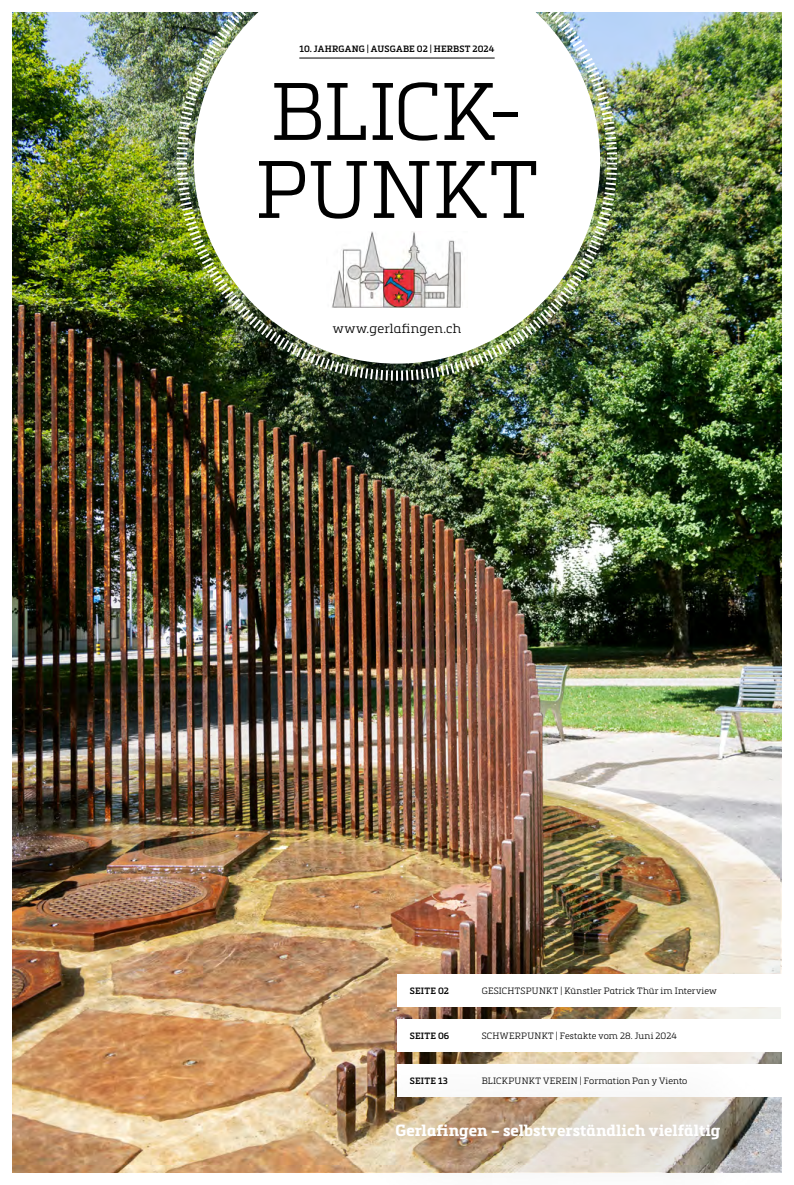
<style>
.page{position:relative;width:794px;height:1185px;background:#fff}
.page>*{position:absolute;margin:0;border:0;box-sizing:border-box;transform-origin:0 0}
.t1{font:300 80px/78px "Metronic Slab Pro";letter-spacing:.01em;color:#000}
.t2{font:700 16px "Metronic Slab Pro";letter-spacing:.005em;color:#fff}
.t3{font:300 13px "Metronic Slab Pro";letter-spacing:.02em;color:#000}
.t4{font:300 9px "Metronic Slab Pro";letter-spacing:.025em;color:#000}
.t5{font:600 9px "Metronic Slab Pro";letter-spacing:.02em;color:#000}
</style>
<div class="page">
<img style="left:13px;top:13px;width:768px;height:689px">
<img style="left:13px;top:702px;width:768px;height:470px">
<img style="left:175px;top:12px;width:444px;height:371px">
<img style="left:326px;top:231px;width:141px;height:77px">
<hr style="left:299px;top:58px;width:195px;height:1px;background:#000">
<div style="left:397px;top:975px;width:397px;height:32px;background:#fff"></div>
<div style="left:397px;top:1020px;width:397px;height:32px;background:#fff"></div>
<div style="left:333px;top:1052px;width:450px;height:133px;background:#000;opacity:.9"></div>
<p class="t5" style="left:299px;top:43px;width:197px">10. JAHRGANG | AUSGABE 02 | HERBST 2024</p>
<h1 class="t1" style="left:256px;top:69px;width:284px">BLICK-<br>PUNKT</h1>
<h3 class="t3" style="left:333px;top:319px;width:130px">www.gerlafingen.ch</h3>
<p class="t5" style="left:410px;top:985px;width:41px">SEITE 02</p>
<p class="t4" style="left:482px;top:985px;width:237px">GESICHTSPUNKT | Künstler Patrick Thür im Interview</p>
<p class="t5" style="left:410px;top:1030px;width:41px">SEITE 06</p>
<p class="t4" style="left:482px;top:1030px;width:197px">SCHWERPUNKT | Festakte vom 28. Juni 2024</p>
<p class="t5" style="left:410px;top:1075px;width:40px">SEITE 13</p>
<p class="t4" style="left:482px;top:1075px;width:207px">BLICKPUNKT VEREIN | Formation Pan y Viento</p>
<h2 class="t2" style="left:395px;top:1120px;width:326px">Gerlafingen – selbstverständlich vielfältig</h2>
</div>
